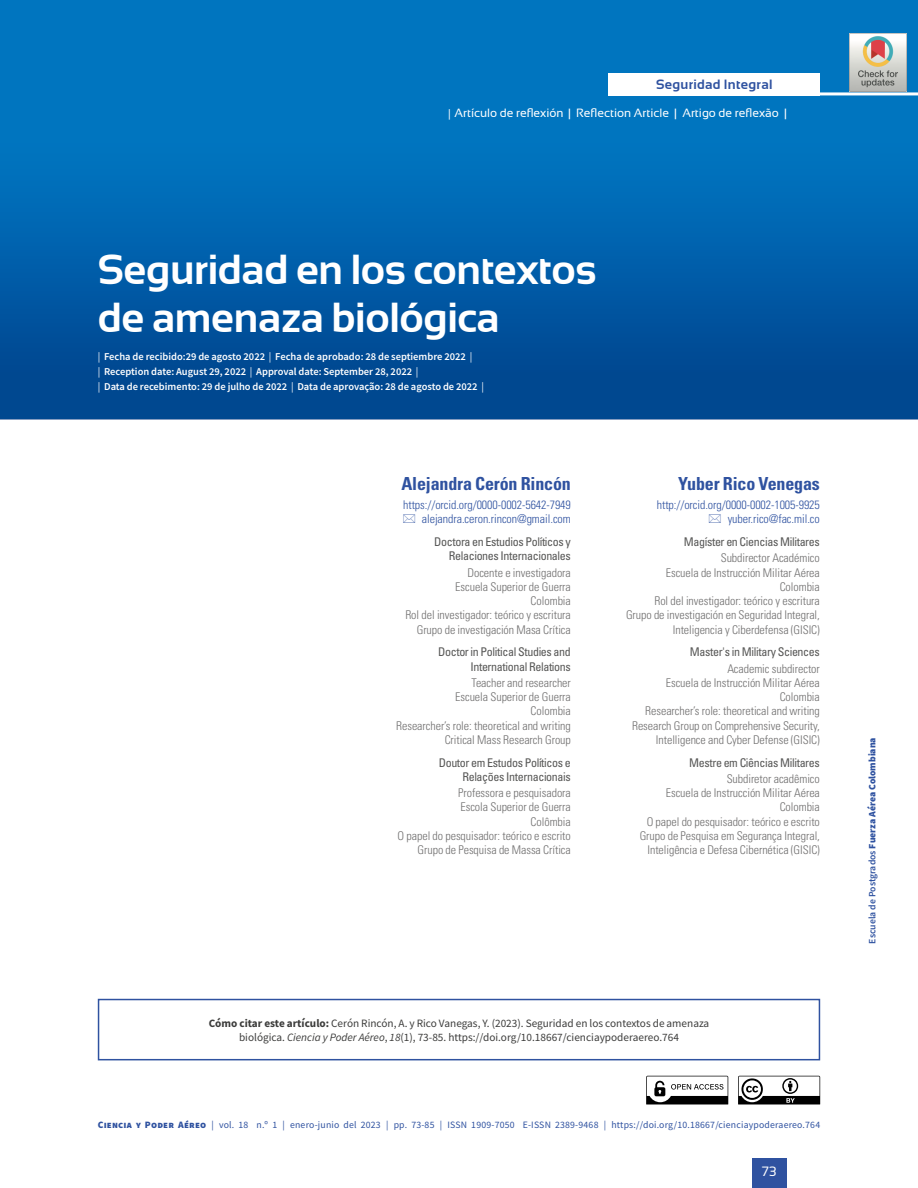
<style>
.page{position:relative;width:918px;height:1188px;background:#fff}
.page>*{position:absolute;margin:0;border:0;box-sizing:border-box;transform-origin:0 0}
.t1{font:700 42px/48px "Sansation";letter-spacing:-.01em;color:#fff}
.t2{font:700 condensed 18px "Univers LT Std";letter-spacing:-.01em;color:#2f52a0}
.t3{font:700 13.5px "Sansation";letter-spacing:.02em;color:#2f52a0}
.t4{font:13.5px "Sansation";color:#fff}
.t5{font:300 condensed 12px/14.2px "Univers LT Std";letter-spacing:-.005em;color:#706f6f;text-align:right}
.t6{font:condensed 12px/14.2px "Univers LT Std";letter-spacing:-.03em;color:#575756;text-align:right}
.t7{font:300 condensed 12px/14.2px "Univers LT Std";letter-spacing:-.005em;color:#2f52a0;text-align:right}
.t8{font:12px "Sansation";color:#fff}
.t9{font:11.25px/14.2px "Source Sans Pro";color:#3c3c3b;text-align:center}
.t10{font:600 10.5px/15px "Source Sans Pro";color:#fff}
.t11{font:9.75px "Source Sans Pro";letter-spacing:.02em;color:#2f52a0}
.t12{font:900 9.75px "Source Sans Pro";color:#2f52a0}
.s1{font-family:"Source Sans Pro";font-weight:600;font-size:10.5px}
.s2{font-weight:400}
.s3{font-weight:700}
.s4{font-style:italic}
.s5{font-weight:900}
.s6{font-weight:600}
</style>
<div class="page">
<div style="left:0;top:0;width:918px;height:419px;background:linear-gradient(to bottom,#0081cc,#004892)"></div>
<div style="left:752px;top:1158px;width:34px;height:30px;background:#2f52a0"></div>
<svg style="left:738px;top:1076px;width:82px;height:28px"></svg>
<svg style="left:646px;top:1076px;width:82px;height:28px"></svg>
<div style="left:608px;top:73px;width:212px;height:22px;background:#fff"></div>
<hr style="left:806px;top:92px;width:112px;height:3px;background:#fff">
<div style="left:98px;top:999px;width:722px;height:61px;border:2px solid #2f52a0"></div>
<img style="left:849px;top:34px;width:58px;height:58px">
<p class="t3" style="left:656px;top:77px;width:118px">Seguridad Integral</p>
<p class="t8" style="left:448px;top:106px;width:340px"><span class="s1">|</span> Artículo de reflexión | Reflection Article | Artigo de reflexão |</p>
<h1 class="t1" style="left:98px;top:246px;width:500px">Seguridad en los contextos de amenaza biológica</h1>
<p class="t10" style="left:98px;top:349px;width:388px"><span class="s2">|</span> Fecha de recibido:29 de agosto 2022 <span class="s2">|</span> Fecha de aprobado: 28 de septiembre 2022 <span class="s2">|<br>|</span> Reception date: August 29, 2022 <span class="s2">|</span> Approval date: September 28, 2022 <span class="s2">|<br>|</span> Data de recebimento: 29 de julho de 2022 <span class="s2">|</span> Data de aprovação: 28 de agosto de 2022 <span class="s2">|</span></p>
<h2 class="t2" style="left:401px;top:473px;width:171px">Alejandra Cerón Rincón</h2>
<p class="t7" style="left:403px;top:498px;width:169px">https://orcid.org/0000-0002-5642-7949 alejandra.ceron.rincon@gmail.com</p>
<p class="t6" style="left:434px;top:534px;width:138px">Doctora en Estudios Políticos y<br>Relaciones Internacionales</p>
<p class="t5" style="left:405px;top:565px;width:167px">Docente e investigadora<br>Escuela Superior de Guerra<br>Colombia<br>Rol del investigador: teórico y escritura<br>Grupo de investigación Masa Crítica</p>
<p class="t6" style="left:438px;top:645px;width:134px">Doctor in Political Studies and<br>International Relations</p>
<p class="t5" style="left:396px;top:676px;width:176px">Teacher and researcher<br>Escuela Superior de Guerra<br>Colombia<br>Researcher’s role: theoretical and writing<br>Critical Mass Research Group</p>
<p class="t6" style="left:439px;top:755px;width:134px">Doutor em Estudos Políticos e<br>Relações Internacionais</p>
<p class="t5" style="left:398px;top:786px;width:175px">Professora e pesquisadora<br>Escola Superior de Guerra<br>Colômbia<br>O papel do pesquisador: teórico e escrito<br>Grupo de Pesquisa de Massa Crítica</p>
<h2 class="t2" style="left:678px;top:473px;width:143px">Yuber Rico Venegas</h2>
<p class="t7" style="left:657px;top:498px;width:165px">http://orcid.org/0000-0002-1005-9925 yuber.rico@fac.mil.co</p>
<p class="t6" style="left:684px;top:534px;width:138px">Magíster en Ciencias Militares</p>
<p class="t5" style="left:626px;top:551px;width:195px">Subdirector Académico<br>Escuela de Instrucción Militar Aérea Colombia<br>Rol del investigador: teórico y escritura Grupo de investigación en Seguridad Integral, Inteligencia y Ciberdefensa (GISIC)</p>
<p class="t6" style="left:690px;top:645px;width:132px">Master's in Military Sciences</p>
<p class="t5" style="left:632px;top:661px;width:189px">Academic subdirector<br>Escuela de Instrucción Militar Aérea Colombia<br>Researcher’s role: theoretical and writing Research Group on Comprehensive Security, Intelligence and Cyber Defense (GISIC)</p>
<p class="t6" style="left:689px;top:755px;width:132px">Mestre em Ciências Militares</p>
<p class="t5" style="left:640px;top:772px;width:182px">Subdiretor acadêmico<br>Escuela de Instrucción Militar Aérea<br>Colombia<br>O papel do pesquisador: teórico e escrito<br>Grupo de Pesquisa em Segurança Integral,<br>Inteligência e Defesa Cibernética (GISIC)</p>
<p class="t9" style="left:209px;top:1016px;width:502px"><span class="s3">Cómo citar este artículo:</span> Cerón Rincón, A. y Rico Vanegas, Y. (2023). Seguridad en los contextos de amenaza biológica. <span class="s4">Ciencia y Poder Aéreo</span>, <span class="s4">18</span>(1), 73-85. https://doi.org/10.18667/cienciaypoderaereo.764</p>
<p class="t11" style="left:98px;top:1118px;width:724px"><span class="s5">Ciencia y Poder Aéreo</span> | vol. 18 n.º 1 | enero-junio del 2023 | pp. 73-85 | ISSN 1909-7050 E-ISSN 2389-9468 | https://doi.org/10.18667/cienciaypoderaereo.764</p>
<p class="t4" style="left:762px;top:1164px;width:16px">73</p>
<p class="t12" style="left:865px;top:944px;width:208px;rotate:-90deg"><span class="s6">Escuela de Postgrados</span> Fuerza Aérea Colombiana</p>
</div>
